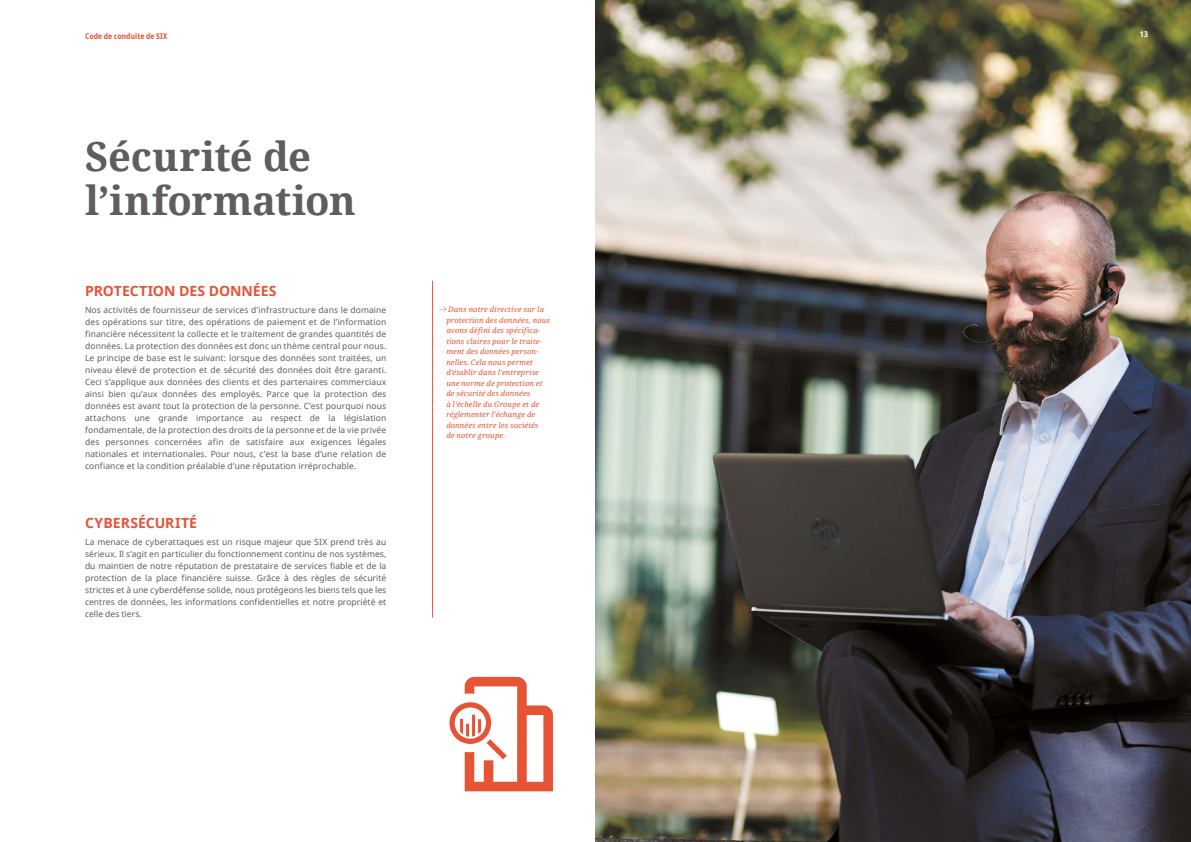
<style>
.page{position:relative;width:1191px;height:842px;background:#fff}
.page>*{position:absolute;margin:0;border:0;box-sizing:border-box;transform-origin:0 0}
.t1{font:700 40px/44px "Noto Serif";letter-spacing:-.005em;color:#605d5a}
.t2{font:700 14px "Noto Sans";color:#e65335}
.t3{font:8.5px/12px "Noto Sans";letter-spacing:.01em;color:#605d5a;text-align:justify}
.t4{font:700 condensed 8px "Noto Sans";letter-spacing:.015em;color:#e65335}
.t5{font:700 condensed 8px "Noto Sans";color:#fff}
.t6{font:italic 7.5px/10.5px "Noto Serif";letter-spacing:.02em;color:#e65335}
</style>
<div class="page">
<img style="left:595px;top:0;width:596px;height:842px">
<svg style="left:439px;top:306px;width:7px;height:6px"></svg>
<hr style="left:432px;top:281px;width:1px;height:336px;background:#e65335">
<svg style="left:449px;top:677px;width:104px;height:114px"></svg>
<p class="t4" style="left:85px;top:30px;width:84px">Code de conduite de SIX</p>
<p class="t5" style="left:1140px;top:28px;width:10px">13</p>
<h1 class="t1" style="left:85px;top:133px;width:272px">Sécurité de l’information</h1>
<h2 class="t2" style="left:85px;top:281px;width:193px">PROTECTION DES DONNÉES</h2>
<p class="t3" style="left:85px;top:304px;width:303px">Nos activités de fournisseur de services d’infrastructure dans le domaine des opérations sur titre, des opérations de paiement et de l’information financière nécessitent la collecte et le traitement de grandes quantités de données. La protection des données est donc un thème central pour nous.<br>Le principe de base est le suivant: lorsque des données sont traitées, un niveau élevé de protection et de sécurité des données doit être garanti.<br>Ceci s’applique aux données des clients et des partenaires commerciaux ainsi bien qu’aux données des employés. Parce que la protection des données est avant tout la protection de la personne. C’est pourquoi nous attachons une grande importance au respect de la législation fondamentale, de la protection des droits de la personne et de la vie privée des personnes concernées afin de satisfaire aux exigences légales nationales et internationales. Pour nous, c’est la base d’une relation de confiance et la condition préalable d’une réputation irréprochable.</p>
<h2 class="t2" style="left:85px;top:513px;width:113px">CYBERSÉCURITÉ</h2>
<p class="t3" style="left:85px;top:536px;width:303px">La menace de cyberattaques est un risque majeur que SIX prend très au sérieux. Il s’agit en particulier du fonctionnement continu de nos systèmes, du maintien de notre réputation de prestataire de services fiable et de la protection de la place financière suisse. Grâce à des règles de sécurité strictes et à une cyberdéfense solide, nous protégeons les biens tels que les centres de données, les informations confidentielles et notre propriété et celle des tiers.</p>
<p class="t6" style="left:446px;top:304px;width:105px">Dans notre directive sur la protection des données, nous avons défini des spécifica&shy;tions claires pour le traite&shy;ment des données person&shy;nelles. Cela nous permet d’établir dans l’entreprise une norme de protection et de sécurité des données<br>à l’échelle du Groupe et de réglementer l’échange de données entre les sociétés<br>de notre groupe.</p>
</div>
